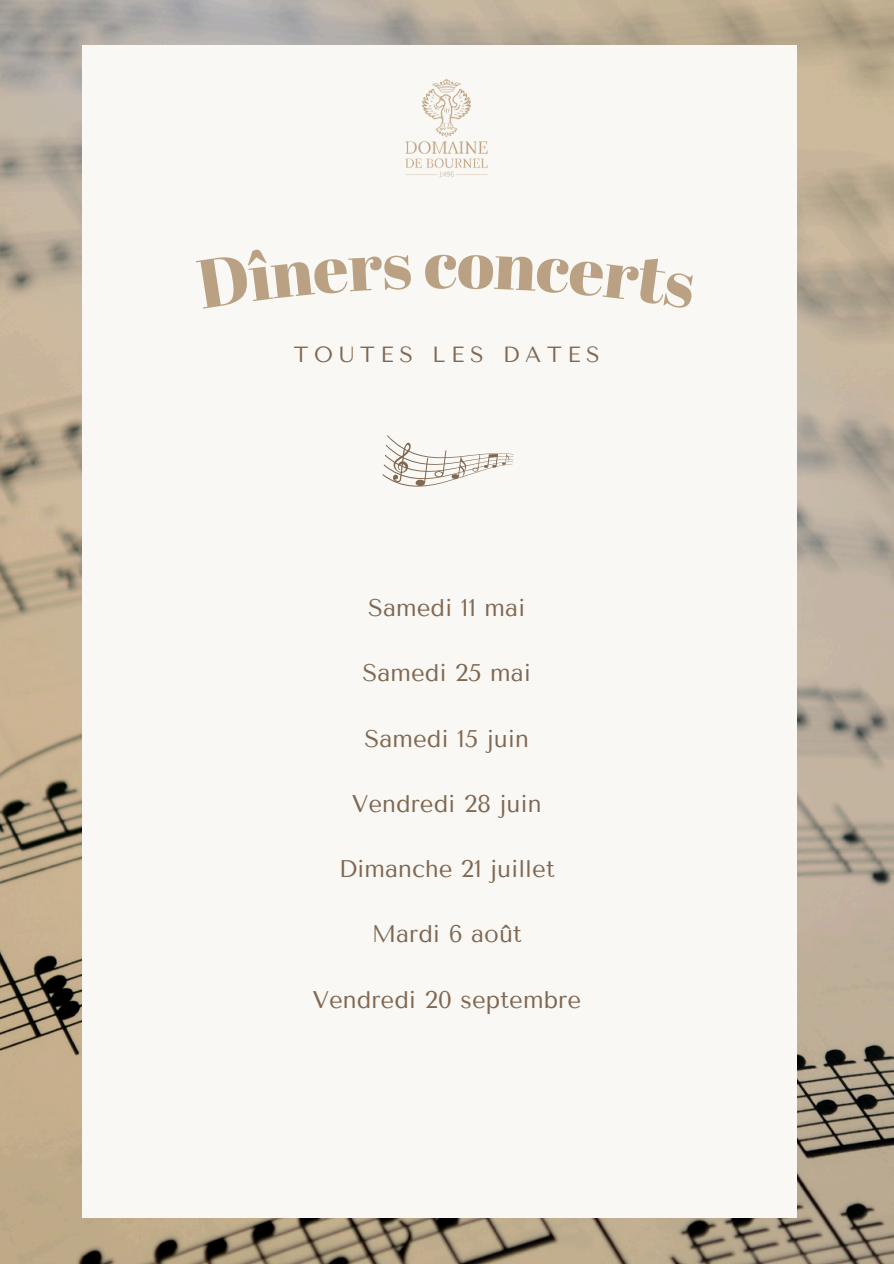
<style>
.page{position:relative;width:894px;height:1264px;background:#fff}
.page>*{position:absolute;margin:0;border:0;box-sizing:border-box;transform-origin:0 0}
.t1{font:68.55px "Abril Fatface";color:#baa183}
.t2{font:24px "Tenor Sans";color:#806853}
.t3{font:21.9px "Tenor Sans";letter-spacing:.26em;color:#806853}
</style>
<div class="page">
<img style="left:0;top:0;width:893px;height:1263px">
<div style="left:82px;top:46px;width:715px;height:1171px;background:#f9f8f4"></div>
<img style="left:405px;top:78px;width:83px;height:99px">
<svg style="left:382px;top:435px;width:132px;height:52px"></svg>
<p class="t1" style="left:424px;top:216px;width:35px">c</p>
<h1 class="t3" style="left:293px;top:342px;width:307px">TOUTES LES DATES</h1>
<p class="t2" style="left:368px;top:594px;width:159px">Samedi 11 mai</p>
<p class="t2" style="left:362px;top:659px;width:170px">Samedi 25 mai</p>
<p class="t2" style="left:364px;top:724px;width:166px">Samedi 15 juin</p>
<p class="t2" style="left:351px;top:789px;width:191px">Vendredi 28 juin</p>
<p class="t2" style="left:338px;top:855px;width:217px">Dimanche 21 juillet</p>
<p class="t2" style="left:371px;top:920px;width:152px">Mardi 6 août</p>
<p class="t2" style="left:312px;top:985px;width:270px">Vendredi 20 septembre</p>
</div>
